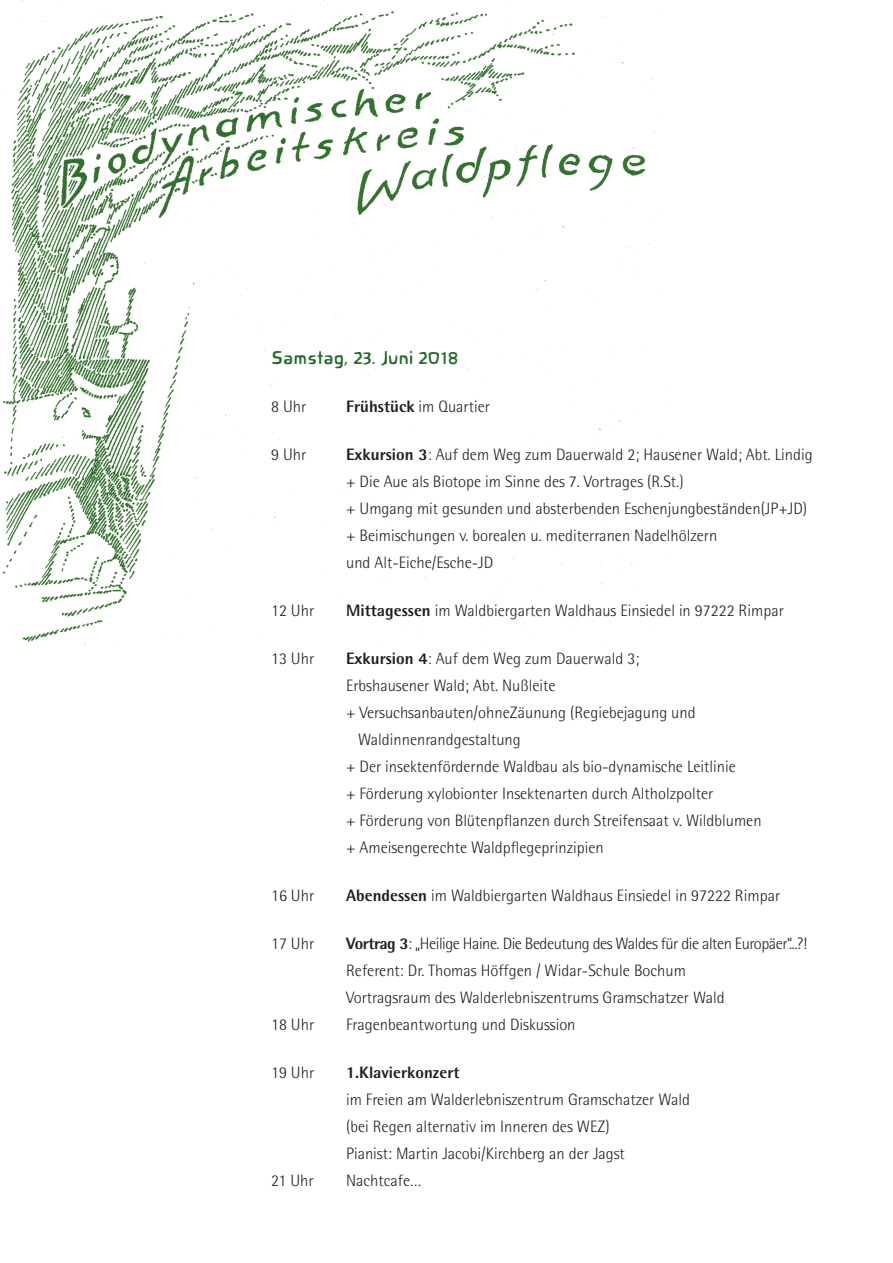
<style>
.page{position:relative;width:893px;height:1263px;background:#fff}
.page>*{position:absolute;margin:0;border:0;box-sizing:border-box;transform-origin:0 0}
.t1{font:19.5px "Novalis";color:#216925}
.t2{font:300 16.5px/27px "Rotis Semi Sans";color:#231f20}
.t3{font:800 16.5px "Rotis Semi Sans";color:#231f20}
.s1{font-weight:800}
</style>
<div class="page">
<img style="left:2px;top:0;width:664px;height:648px">
<p class="t1" style="left:271px;top:347px;width:189px">Samstag, 23. Juni 2018</p>
<p class="t2" style="left:271px;top:393px;width:37px">8 Uhr</p>
<p class="t2" style="left:346px;top:393px;width:145px"><span class="s1">Frühstück</span> im Quartier</p>
<p class="t2" style="left:271px;top:441px;width:37px">9 Uhr</p>
<p class="t2" style="left:346px;top:441px;width:468px"><span class="s1">Exkursion 3</span>: Auf dem Weg zum Dauerwald 2; Hausener Wald; Abt. Lindig + Die Aue als Biotope im Sinne des 7. Vortrages (R.St.)<br>+ Umgang mit gesunden und absterbenden Eschenjungbeständen(JP+JD) + Beimischungen v. borealen u. mediterranen Nadelhölzern<br>und Alt-Eiche/Esche-JD</p>
<p class="t2" style="left:271px;top:597px;width:45px">12 Uhr</p>
<p class="t2" style="left:346px;top:597px;width:439px"><span class="s1">Mittagessen</span> im Waldbiergarten Waldhaus Einsiedel in 97222 Rimpar</p>
<p class="t2" style="left:271px;top:645px;width:45px">13 Uhr</p>
<p class="t2" style="left:346px;top:645px;width:295px"><span class="s1">Exkursion 4</span>: Auf dem Weg zum Dauerwald 3;</p>
<p class="t2" style="left:346px;top:672px;width:211px">Erbshausener Wald; Abt. Nußleite</p>
<p class="t2" style="left:346px;top:699px;width:351px">+ Versuchsanbauten/ohneZäunung (Regiebejagung und</p>
<p class="t2" style="left:358px;top:726px;width:164px">Waldinnenrandgestaltung</p>
<p class="t2" style="left:346px;top:753px;width:391px">+ Der insektenfördernde Waldbau als bio-dynamische Leitlinie</p>
<p class="t2" style="left:346px;top:780px;width:369px">+ Förderung xylobionter Insektenarten durch Altholzpolter</p>
<p class="t2" style="left:346px;top:807px;width:417px">+ Förderung von Blütenpflanzen durch Streifensaat v. Wildblumen</p>
<p class="t2" style="left:346px;top:834px;width:259px">+ Ameisengerechte Waldpflegeprinzipien</p>
<p class="t2" style="left:271px;top:882px;width:45px">16 Uhr</p>
<p class="t2" style="left:346px;top:882px;width:436px"><span class="s1">Abendessen</span> im Waldbiergarten Waldhaus Einsiedel in 97222 Rimpar</p>
<p class="t2" style="left:271px;top:930px;width:45px">17 Uhr</p>
<p class="t2" style="left:346px;top:930px;width:463px"><span class="s1">Vortrag 3</span>: „Heilige Haine. Die Bedeutung des Waldes für die alten Europäer“...?!<br>Referent: Dr. Thomas Höffgen / Widar-Schule Bochum<br>Vortragsraum des Walderlebniszentrums Gramschatzer Wald</p>
<p class="t2" style="left:271px;top:1011px;width:45px">18 Uhr</p>
<p class="t2" style="left:346px;top:1011px;width:231px">Fragenbeantwortung und Diskussion</p>
<p class="t2" style="left:271px;top:1059px;width:45px">19 Uhr</p>
<p class="t3" style="left:346px;top:1062px;width:115px">1.Klavierkonzert</p>
<p class="t2" style="left:346px;top:1086px;width:346px">im Freien am Walderlebniszentrum Gramschatzer Wald (bei Regen alternativ im Inneren des WEZ)<br>Pianist: Martin Jacobi/Kirchberg an der Jagst</p>
<p class="t2" style="left:271px;top:1167px;width:44px">21 Uhr</p>
<p class="t2" style="left:346px;top:1167px;width:77px">Nachtcafe…</p>
</div>
